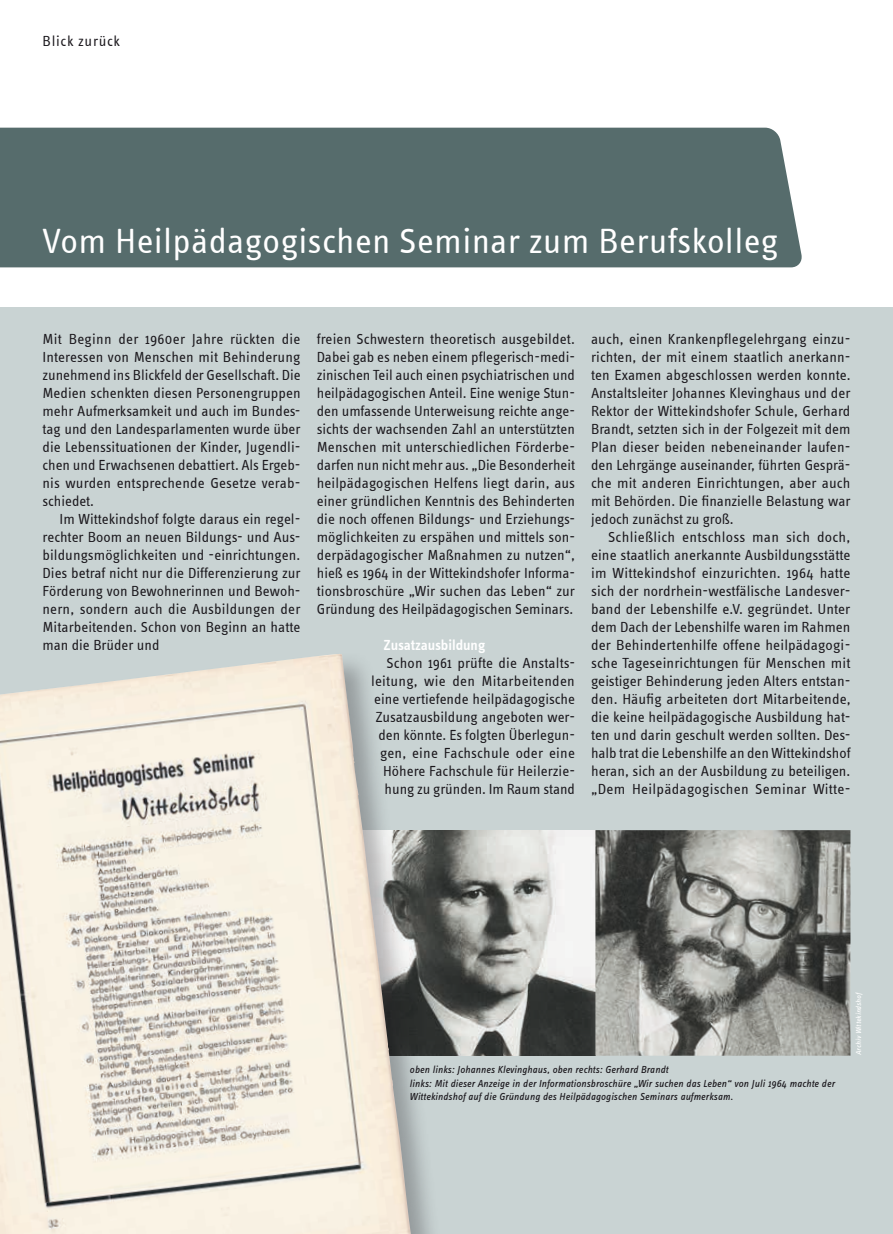
<style>
.page{position:relative;width:893px;height:1234px;background:#fff}
.page>*{position:absolute;margin:0;border:0;box-sizing:border-box;transform-origin:0 0}
.t1{font:36px "Info Text";letter-spacing:.01em;color:#fff}
.t2{font:15px/18px "Info Text";color:#1a171c;text-align:justify}
.t3{font:600 15px "Info Text";color:#fff}
.t4{font:15px "Info Text";letter-spacing:.05em;color:#1a171c}
.t5{font:italic 10.5px/13.5px "Info Text OT";letter-spacing:.02em;color:#1a171c}
.t6{font:italic 7.5px "Info Text OT";letter-spacing:.03em;color:#fff}
</style>
<div class="page">
<div style="left:0;top:308px;width:893px;height:925px;background:#c9d3d3"></div>
<div style="left:0;top:128px;width:802px;height:139px;background:#566c6c"></div>
<img style="left:442px;top:830px;width:408px;height:225px">
<div style="left:0;top:650px;width:442px;height:583px;background:#1a171c;opacity:.3"></div>
<img style="left:0;top:653px;width:411px;height:580px">
<p class="t4" style="left:43px;top:33px;width:79px">Blick zurück</p>
<h1 class="t1" style="left:43px;top:221px;width:738px">Vom Heilpädagogischen Seminar zum Berufskolleg</h1>
<p class="t2" style="left:43px;top:330px;width:260px">Mit Beginn der 1960er Jahre rückten die Interessen von Menschen mit Behinderung zunehmend ins Blickfeld der Gesellschaft. Die Medien schenkten diesen Personengruppen mehr Aufmerksamkeit und auch im Bundes&shy;tag und den Landesparlamenten wurde über die Lebenssituationen der Kinder, Jugendli&shy;chen und Erwachsenen debattiert. Als Ergeb&shy;nis wurden entsprechende Gesetze verab&shy;schiedet.</p>
<p class="t2" style="left:43px;top:510px;width:260px;text-indent:17px">Im Wittekindshof folgte daraus ein regel&shy;rechter Boom an neuen Bildungs- und Aus&shy;bildungsmöglichkeiten und -einrichtungen.<br>Dies betraf nicht nur die Differenzierung zur Förderung von Bewohnerinnen und Bewoh&shy;nern, sondern auch die Ausbildungen der Mitarbeitenden. Schon von Beginn an hatte man die Brüder und</p>
<p class="t2" style="left:317px;top:330px;width:260px">freien Schwestern theoretisch ausgebildet.<br>Dabei gab es neben einem pflegerisch-medi&shy;zinischen Teil auch einen psychiatrischen und heilpädagogischen Anteil. Eine wenige Stun&shy;den umfassende Unterweisung reichte ange&shy;sichts der wachsenden Zahl an unterstützten Menschen mit unterschiedlichen Förderbe&shy;darfen nun nicht mehr aus. „Die Besonderheit heilpädagogischen Helfens liegt darin, aus einer gründlichen Kenntnis des Behinderten die noch offenen Bildungs- und Erziehungs&shy;möglichkeiten zu erspähen und mittels son&shy;derpädagogischer Maßnahmen zu nutzen“, hieß es 1964 in der Wittekindshofer Informa&shy;tionsbroschüre „Wir suchen das Leben“ zur Gründung des Heilpädagogischen Seminars.</p>
<p class="t3" style="left:384px;top:636px;width:103px">Zusatzausbildung</p>
<p class="t2" style="left:371px;top:654px;width:206px;text-align:right">Schon 1961 prüfte die Anstalts&shy;leitung, wie den Mitarbeitenden eine vertiefende heilpädagogische Zusatzausbildung angeboten wer&shy;den könnte. Es folgten Überlegun&shy;gen, eine Fachschule oder eine Höhere Fachschule für Heilerzie&shy;hung zu gründen. Im Raum stand</p>
<p class="t2" style="left:591px;top:330px;width:261px">auch, einen Krankenpflegelehrgang einzu&shy;richten, der mit einem staatlich anerkann&shy;ten Examen abgeschlossen werden konnte.<br>Anstaltsleiter Johannes Klevinghaus und der Rektor der Wittekindshofer Schule, Gerhard Brandt, setzten sich in der Folgezeit mit dem Plan dieser beiden nebeneinander laufen&shy;den Lehrgänge auseinander, führten Gesprä&shy;che mit anderen Einrichtungen, aber auch mit Behörden. Die finanzielle Belastung war jedoch zunächst zu groß.</p>
<p class="t2" style="left:591px;top:528px;width:261px;text-indent:17px">Schließlich entschloss man sich doch, eine staatlich anerkannte Ausbildungsstätte im Wittekindshof einzurichten. 1964 hatte sich der nordrhein-westfälische Landesver&shy;band der Lebenshilfe e.V. gegründet. Unter dem Dach der Lebenshilfe waren im Rahmen der Behindertenhilfe offene heilpädagogi&shy;sche Tageseinrichtungen für Menschen mit geistiger Behinderung jeden Alters entstan&shy;den. Häufig arbeiteten dort Mitarbeitende, die keine heilpädagogische Ausbildung hat&shy;ten und darin geschult werden sollten. Des&shy;halb trat die Lebenshilfe an den Wittekindshof heran, sich an der Ausbildung zu beteiligen. „Dem Heilpädagogischen Seminar Witte-</p>
<p class="t5" style="left:410px;top:1062px;width:427px">oben links: Johannes Klevinghaus, oben rechts: Gerhard Brandt<br>links: Mit dieser Anzeige in der Informationsbroschüre „Wir suchen das Leben“ von Juli 1964 machte der<br>Wittekindshof auf die Gründung des Heilpädagogischen Seminars aufmerksam.</p>
<p class="t6" style="left:854px;top:1054px;width:63px;rotate:-90deg">Archiv Wittekindshof</p>
</div>
